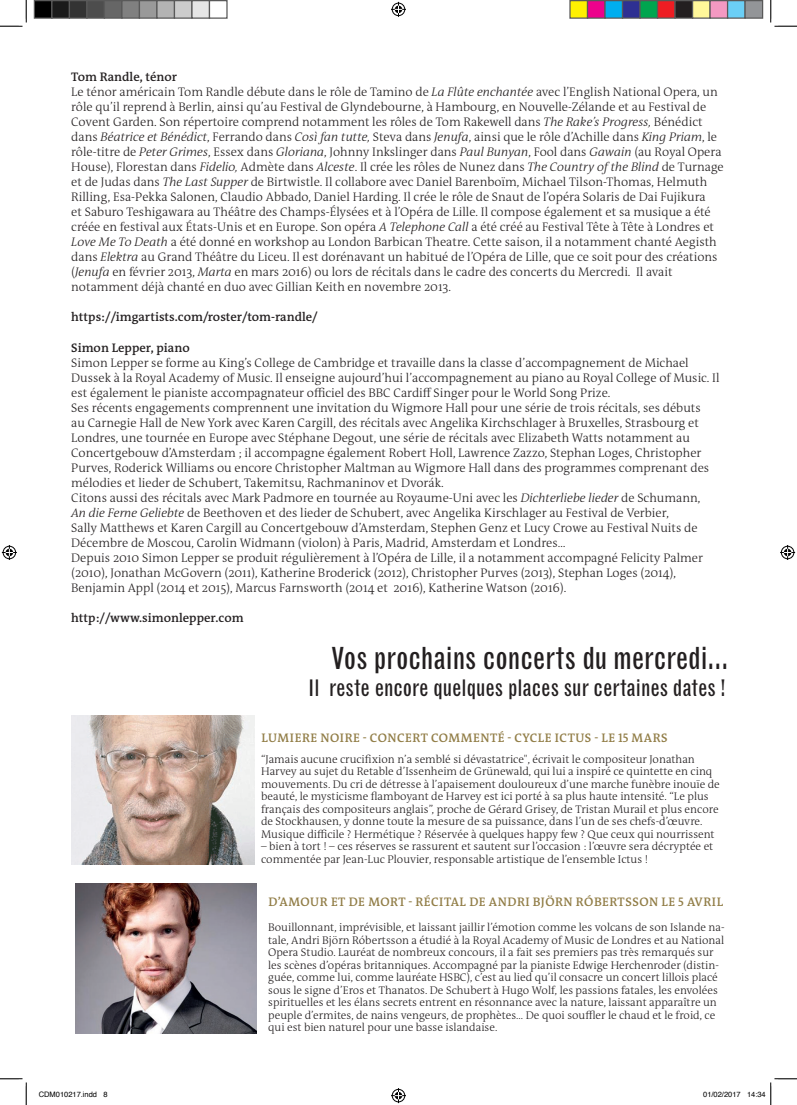
<style>
.page{position:relative;width:797px;height:1105px;background:#fff}
.page>*{position:absolute;margin:0;border:0;box-sizing:border-box;transform-origin:0 0}
.t1{font:condensed 30px "Grotesque MT Std";color:#231f20}
.t2{font:condensed 22.5px "Grotesque MT Std";color:#231f20}
.t3{font:300 12.5px/15px "The Antiqua B W3";color:#231f20}
.t4{font:600 12.5px "The Antiqua B W6";letter-spacing:.04em;color:#917d46}
.t5{font:600 12.5px "The Antiqua B W6";color:#231f20}
.t6{font:300 11.25px/12.5px "The Antiqua B W3";color:#231f20}
.t7{font:7.5px "Helvetica";color:#000}
.s1{font-style:italic}
</style>
<div class="page">
<img style="left:75px;top:884px;width:182px;height:150px">
<img style="left:71px;top:715px;width:183px;height:149px">
<svg style="left:0;top:0;width:27px;height:27px"></svg>
<svg style="left:0;top:1078px;width:27px;height:27px"></svg>
<svg style="left:770px;top:0;width:27px;height:27px"></svg>
<svg style="left:391px;top:2px;width:15px;height:15px"></svg>
<svg style="left:391px;top:1088px;width:15px;height:15px"></svg>
<svg style="left:2px;top:545px;width:15px;height:15px"></svg>
<svg style="left:780px;top:545px;width:15px;height:15px"></svg>
<div style="left:34px;top:1px;width:18px;height:17px;background:#000"></div>
<div style="left:34px;top:0;width:18px;height:19px;border:1px solid #595959"></div>
<div style="left:52px;top:1px;width:17px;height:17px;background:#1a1a1a"></div>
<div style="left:51px;top:0;width:19px;height:19px;border:1px solid #595959"></div>
<div style="left:69px;top:1px;width:18px;height:17px;background:#333"></div>
<div style="left:69px;top:0;width:19px;height:19px;border:1px solid #595959"></div>
<div style="left:87px;top:1px;width:17px;height:17px;background:#4d4d4d"></div>
<div style="left:86px;top:0;width:19px;height:19px;border:1px solid #595959"></div>
<div style="left:104px;top:1px;width:18px;height:17px;background:#666"></div>
<div style="left:104px;top:0;width:18px;height:19px;border:1px solid #595959"></div>
<div style="left:122px;top:1px;width:17px;height:17px;background:#808080"></div>
<div style="left:121px;top:0;width:19px;height:19px;border:1px solid #595959"></div>
<div style="left:139px;top:1px;width:18px;height:17px;background:#999"></div>
<div style="left:139px;top:0;width:19px;height:19px;border:1px solid #595959"></div>
<div style="left:157px;top:1px;width:17px;height:17px;background:#b3b3b3"></div>
<div style="left:156px;top:0;width:19px;height:19px;border:1px solid #595959"></div>
<div style="left:174px;top:1px;width:18px;height:17px;background:#ccc"></div>
<div style="left:174px;top:0;width:18px;height:19px;border:1px solid #595959"></div>
<div style="left:192px;top:1px;width:17px;height:17px;background:#e6e6e6"></div>
<div style="left:191px;top:0;width:19px;height:19px;border:1px solid #595959"></div>
<div style="left:209px;top:0;width:19px;height:19px;border:1px solid #595959"></div>
<div style="left:570px;top:1px;width:17px;height:17px;background:#fff101"></div>
<div style="left:569px;top:0;width:19px;height:19px;border:1px solid #595959"></div>
<div style="left:587px;top:1px;width:18px;height:17px;background:#ed028c"></div>
<div style="left:587px;top:0;width:18px;height:19px;border:1px solid #595959"></div>
<div style="left:605px;top:1px;width:17px;height:17px;background:#00aeef"></div>
<div style="left:604px;top:0;width:19px;height:19px;border:1px solid #595959"></div>
<div style="left:622px;top:1px;width:18px;height:17px;background:#2e3092"></div>
<div style="left:622px;top:0;width:18px;height:19px;border:1px solid #595959"></div>
<div style="left:640px;top:1px;width:17px;height:17px;background:#00a54f"></div>
<div style="left:639px;top:0;width:19px;height:19px;border:1px solid #595959"></div>
<div style="left:657px;top:1px;width:18px;height:17px;background:#ee1d23"></div>
<div style="left:657px;top:0;width:18px;height:19px;border:1px solid #595959"></div>
<div style="left:675px;top:1px;width:17px;height:17px;background:#231f20"></div>
<div style="left:674px;top:0;width:19px;height:19px;border:1px solid #595959"></div>
<div style="left:692px;top:1px;width:18px;height:17px;background:#fff79a"></div>
<div style="left:692px;top:0;width:18px;height:19px;border:1px solid #595959"></div>
<div style="left:710px;top:1px;width:17px;height:17px;background:#f499c2"></div>
<div style="left:709px;top:0;width:19px;height:19px;border:1px solid #595959"></div>
<div style="left:727px;top:1px;width:18px;height:17px;background:#6bcff6"></div>
<div style="left:727px;top:0;width:18px;height:19px;border:1px solid #595959"></div>
<div style="left:745px;top:1px;width:17px;height:17px;background:#939598"></div>
<div style="left:744px;top:0;width:19px;height:19px;border:1px solid #595959"></div>
<svg style="left:770px;top:1078px;width:27px;height:27px"></svg>
<p class="t5" style="left:71px;top:68px;width:107px">Tom Randle, ténor</p>
<p class="t3" style="left:71px;top:84px;width:654px">Le ténor américain Tom Randle débute dans le rôle de Tamino de <span class="s1">La Flûte enchantée</span> avec l’English National Opera, un rôle qu’il reprend à Berlin, ainsi qu’au Festival de Glyndebourne, à Hambourg, en Nouvelle-Zélande et au Festival de Covent Garden. Son répertoire comprend notamment les rôles de Tom Rakewell dans <span class="s1">The Rake’s Progress,</span> Bénédict dans <span class="s1">Béatrice et Bénédict</span>, Ferrando dans <span class="s1">Così fan tutte,</span> Steva dans <span class="s1">Jenufa</span>, ainsi que le rôle d’Achille dans <span class="s1">King Priam</span>, le rôle-titre de <span class="s1">Peter Grimes</span>, Essex dans <span class="s1">Gloriana</span>, Johnny Inkslinger dans <span class="s1">Paul Bunyan</span>, Fool dans <span class="s1">Gawain</span> (au Royal Opera House), Florestan dans <span class="s1">Fidelio,</span> Admète dans <span class="s1">Alceste</span>. Il crée les rôles de Nunez dans <span class="s1">The Country of the Blind</span> de Turnage et de Judas dans <span class="s1">The Last Supper</span> de Birtwistle. Il collabore avec Daniel Barenboïm, Michael Tilson-Thomas, Helmuth Rilling, Esa-Pekka Salonen, Claudio Abbado, Daniel Harding. Il crée le rôle de Snaut de l’opéra Solaris de Dai Fujikura<br>et Saburo Teshigawara au Théâtre des Champs-Élysées et à l’Opéra de Lille. Il compose également et sa musique a été créée en festival aux États-Unis et en Europe. Son opéra <span class="s1">A Telephone Call</span> a été créé au Festival Tête à Tête à Londres et <span class="s1">Love Me To Death</span> a été donné en workshop au London Barbican Theatre. Cette saison, il a notamment chanté Aegisth dans <span class="s1">Elektra</span> au Grand Théâtre du Liceu. Il est dorénavant un habitué de l’Opéra de Lille, que ce soit pour des créations (<span class="s1">Jenufa</span> en février 2013, <span class="s1">Marta</span> en mars 2016) ou lors de récitals dans le cadre des concerts du Mercredi. Il avait notamment déjà chanté en duo avec Gillian Keith en novembre 2013.</p>
<p class="t5" style="left:71px;top:308px;width:248px">https://imgartists.com/roster/tom-randle/</p>
<p class="t5" style="left:71px;top:340px;width:120px">Simon Lepper, piano</p>
<p class="t3" style="left:71px;top:355px;width:649px">Simon Lepper se forme au King’s College de Cambridge et travaille dans la classe d’accompagnement de Michael Dussek à la Royal Academy of Music. Il enseigne aujourd’hui l’accompagnement au piano au Royal College of Music. Il est également le pianiste accompagnateur officiel des BBC Cardiff Singer pour le World Song Prize.<br>Ses récents engagements comprennent une invitation du Wigmore Hall pour une série de trois récitals, ses débuts<br>au Carnegie Hall de New York avec Karen Cargill, des récitals avec Angelika Kirchschlager à Bruxelles, Strasbourg et Londres, une tournée en Europe avec Stéphane Degout, une série de récitals avec Elizabeth Watts notamment au Concertgebouw d’Amsterdam ; il accompagne également Robert Holl, Lawrence Zazzo, Stephan Loges, Christopher Purves, Roderick Williams ou encore Christopher Maltman au Wigmore Hall dans des programmes comprenant des mélodies et lieder de Schubert, Takemitsu, Rachmaninov et Dvorák.<br>Citons aussi des récitals avec Mark Padmore en tournée au Royaume-Uni avec les <span class="s1">Dichterliebe lieder</span> de Schumann,<br><span class="s1">An die Ferne Geliebte</span> de Beethoven et des lieder de Schubert, avec Angelika Kirschlager au Festival de Verbier,<br>Sally Matthews et Karen Cargill au Concertgebouw d’Amsterdam, Stephen Genz et Lucy Crowe au Festival Nuits de Décembre de Moscou, Carolin Widmann (violon) à Paris, Madrid, Amsterdam et Londres...<br>Depuis 2010 Simon Lepper se produit régulièrement à l’Opéra de Lille, il a notamment accompagné Felicity Palmer (2010), Jonathan McGovern (2011), Katherine Broderick (2012), Christopher Purves (2013), Stephan Loges (2014), Benjamin Appl (2014 et 2015), Marcus Farnsworth (2014 et 2016), Katherine Watson (2016).</p>
<p class="t5" style="left:71px;top:610px;width:174px">http://www.simonlepper.com</p>
<h1 class="t1" style="left:331px;top:640px;width:399px">Vos prochains concerts du mercredi...</h1>
<h2 class="t2" style="left:308px;top:674px;width:419px">Il reste encore quelques places sur certaines dates !</h2>
<p class="t4" style="left:261px;top:729px;width:407px">LUMIERE NOIRE - CONCERT COMMENTÉ - CYCLE ICTUS - LE 15 MARS</p>
<p class="t6" style="left:261px;top:753px;width:460px">“Jamais aucune crucifixion n’a semblé si dévastatrice", écrivait le compositeur Jonathan Harvey au sujet du Retable d’Issenheim de Grünewald, qui lui a inspiré ce quintette en cinq mouvements. Du cri de détresse à l’apaisement douloureux d’une marche funèbre inouïe de beauté, le mysticisme flamboyant de Harvey est ici porté à sa plus haute intensité. “Le plus français des compositeurs anglais”, proche de Gérard Grisey, de Tristan Murail et plus encore de Stockhausen, y donne toute la mesure de sa puissance, dans l’un de ses chefs-d’œuvre.<br>Musique difficile ? Hermétique ? Réservée à quelques happy few ? Que ceux qui nourrissent</p>
<p class="t6" style="left:261px;top:840px;width:454px">– bien à tort ! – ces réserves se rassurent et sautent sur l’occasion : l’œuvre sera décryptée et commentée par Jean-Luc Plouvier, responsable artistique de l’ensemble Ictus !</p>
<p class="t4" style="left:268px;top:894px;width:456px">D’AMOUR ET DE MORT - RÉCITAL DE ANDRI BJÖRN RÓBERTSSON LE 5 AVRIL</p>
<p class="t6" style="left:268px;top:921px;width:458px">Bouillonnant, imprévisible, et laissant jaillir l’émotion comme les volcans de son Islande na&shy;tale, Andri Björn Róbertsson a étudié à la Royal Academy of Music de Londres et au National Opera Studio. Lauréat de nombreux concours, il a fait ses premiers pas très remarqués sur les scènes d’opéras britanniques. Accompagné par la pianiste Edwige Herchenroder (distin&shy;guée, comme lui, comme lauréate HSBC), c’est au lied qu’il consacre un concert lillois placé sous le signe d’Eros et Thanatos. De Schubert à Hugo Wolf, les passions fatales, les envolées spirituelles et les élans secrets entrent en résonnance avec la nature, laissant apparaître un peuple d’ermites, de nains vengeurs, de prophètes... De quoi souffler le chaud et le froid, ce qui est bien naturel pour une basse islandaise.</p>
<p class="t7" style="left:39px;top:1089px;width:70px">CDM010217.indd 8</p>
<p class="t7" style="left:703px;top:1089px;width:64px">01/02/2017 14:34</p>
</div>
